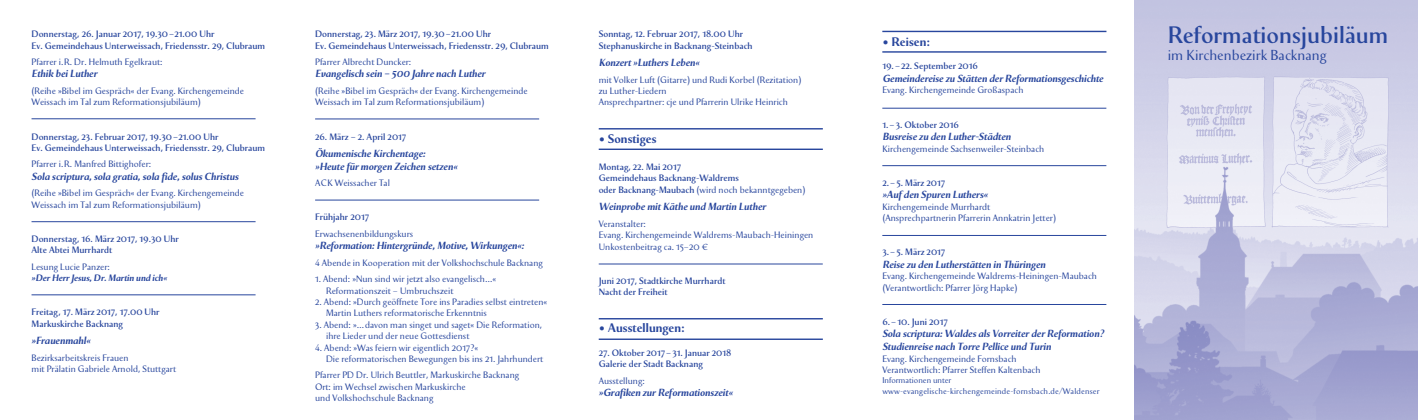
<style>
.page{position:relative;width:1418px;height:420px;background:#fff}
.page>*{position:absolute;margin:0;border:0;box-sizing:border-box;transform-origin:0 0}
.t1{font:500 23px "Prolog Hybrid OSF";color:#28469d}
.t2{font:14px "Prolog Hybrid OSF";color:#28469d}
.t3{font:700 12px "Prolog Hybrid OSF";color:#28469d}
.t4{font:italic 700 10px/12.6px "Prolog Hybrid OSF";color:#28469d}
.t5{font:9px/11.4px "Prolog Hybrid OSF";color:#28469d}
.t6{font:500 9px/11.4px "Prolog Hybrid OSF";color:#28469d}
.t7{font:italic 700 9px/11.4px "Prolog Hybrid OSF";color:#28469d}
.t8{font:8px/10.1px "Prolog Hybrid OSF";letter-spacing:.02em;color:#28469d}
.s1{font-weight:400;font-style:normal}
.s2{font-weight:500}
.s3{font-weight:400}
</style>
<div class="page">
<hr style="left:32px;top:118px;width:223px;height:1px;background:#28469d">
<hr style="left:32px;top:221px;width:223px;height:1px;background:#28469d">
<hr style="left:32px;top:294px;width:223px;height:1px;background:#28469d">
<hr style="left:315px;top:118px;width:224px;height:1px;background:#28469d">
<hr style="left:315px;top:199px;width:224px;height:1px;background:#28469d">
<hr style="left:598px;top:128px;width:224px;height:1px;background:#28469d">
<hr style="left:598px;top:148px;width:224px;height:2px;background:#28469d">
<hr style="left:598px;top:318px;width:224px;height:1px;background:#28469d">
<hr style="left:598px;top:338px;width:224px;height:2px;background:#28469d">
<hr style="left:598px;top:263px;width:224px;height:1px;background:#28469d">
<hr style="left:882px;top:31px;width:224px;height:1px;background:#28469d">
<hr style="left:882px;top:51px;width:224px;height:2px;background:#28469d">
<hr style="left:882px;top:108px;width:224px;height:1px;background:#28469d">
<hr style="left:882px;top:165px;width:224px;height:1px;background:#28469d">
<hr style="left:882px;top:235px;width:224px;height:1px;background:#28469d">
<hr style="left:882px;top:304px;width:224px;height:1px;background:#28469d">
<img style="left:1134px;top:0;width:283px;height:420px">
<p class="t6" style="left:32px;top:28px;width:235px">Donnerstag, 26. Januar 2017, 19.30–21.00 Uhr<br>Ev. Gemeindehaus Unterweissach, Friedensstr. 29, Clubraum</p>
<p class="t5" style="left:32px;top:56px;width:132px">Pfarrer i.R. Dr. Helmuth Egelkraut:</p>
<p class="t4" style="left:32px;top:67px;width:67px">Ethik bei Luther</p>
<p class="t5" style="left:32px;top:85px;width:214px">(Reihe »Bibel im Gespräch« der Evang. Kirchengemeinde<br>Weissach im Tal zum Reformationsjubiläum)</p>
<p class="t6" style="left:32px;top:130px;width:235px">Donnerstag, 23. Februar 2017, 19.30–21.00 Uhr<br>Ev. Gemeindehaus Unterweissach, Friedensstr. 29, Clubraum</p>
<p class="t5" style="left:32px;top:158px;width:121px">Pfarrer i.R. Manfred Bittighofer:</p>
<p class="t4" style="left:32px;top:169px;width:208px">Sola scriptura, sola gratia, sola fide, solus Christus</p>
<p class="t5" style="left:32px;top:187px;width:214px">(Reihe »Bibel im Gespräch« der Evang. Kirchengemeinde<br>Weissach im Tal zum Reformationsjubiläum)</p>
<p class="t6" style="left:32px;top:232px;width:149px">Donnerstag, 16. März 2017, 19.30 Uhr<br>Alte Abtei Murrhardt</p>
<p class="t7" style="left:32px;top:260px;width:137px"><span class="s1">Lesung Lucie Panzer:<br></span>»Der Herr Jesus, Dr. Martin und ich«</p>
<p class="t6" style="left:32px;top:306px;width:130px">Freitag, 17. März 2017, 17.00 Uhr<br>Markuskirche Backnang</p>
<p class="t4" style="left:32px;top:333px;width:60px">»Frauenmahl«</p>
<p class="t5" style="left:32px;top:351px;width:146px">Bezirksarbeitskreis Frauen<br>mit Prälatin Gabriele Arnold, Stuttgart</p>
<p class="t6" style="left:315px;top:28px;width:235px">Donnerstag, 23. März 2017, 19.30–21.00 Uhr<br>Ev. Gemeindehaus Unterweissach, Friedensstr. 29, Clubraum</p>
<p class="t5" style="left:315px;top:56px;width:98px">Pfarrer Albrecht Duncker:</p>
<p class="t4" style="left:315px;top:67px;width:172px">Evangelisch sein – 500 Jahre nach Luther</p>
<p class="t5" style="left:315px;top:85px;width:214px">(Reihe »Bibel im Gespräch« der Evang. Kirchengemeinde<br>Weissach im Tal zum Reformationsjubiläum)</p>
<p class="t6" style="left:315px;top:130px;width:93px">26. März – 2. April 2017</p>
<p class="t4" style="left:315px;top:146px;width:144px">Ökumenische Kirchentage:<br>»Heute für morgen Zeichen setzen«</p>
<p class="t5" style="left:315px;top:177px;width:76px">ACK Weissacher Tal</p>
<p class="t5" style="left:315px;top:209px;width:100px;line-height:16.4px"><span class="s2">Frühjahr 2017<br></span>Erwachsenenbildungskurs</p>
<p class="t4" style="left:315px;top:239px;width:210px">»Reformation: Hintergründe, Motive, Wirkungen«:</p>
<p class="t5" style="left:315px;top:257px;width:229px">4 Abende in Kooperation mit der Volkshochschule Backnang</p>
<p class="t5" style="left:326px;top:273px;width:172px;text-indent:-11px">1. Abend: »Nun sind wir jetzt also evangelisch…«<br>Reformationszeit – Umbruchszeit</p>
<p class="t5" style="left:326px;top:296px;width:223px;text-indent:-11px">2. Abend: »Durch geöffnete Tore ins Paradies selbst eintreten«<br>Martin Luthers reformatorische Erkenntnis</p>
<p class="t5" style="left:326px;top:319px;width:217px;text-indent:-11px">3. Abend: »…davon man singet und saget« Die Reformation, ihre Lieder und der neue Gottesdienst</p>
<p class="t5" style="left:326px;top:341px;width:219px;text-indent:-11px">4. Abend: »Was feiern wir eigentlich 2017?«<br>Die reformatorischen Bewegungen bis ins 21. Jahrhundert</p>
<p class="t5" style="left:315px;top:369px;width:206px">Pfarrer PD Dr. Ulrich Beuttler, Markuskirche Backnang<br>Ort: im Wechsel zwischen Markuskirche<br>und Volkshochschule Backnang</p>
<p class="t6" style="left:598px;top:28px;width:155px">Sonntag, 12. Februar 2017, 18.00 Uhr<br>Stephanuskirche in Backnang-Steinbach</p>
<p class="t4" style="left:598px;top:56px;width:102px">Konzert »Luthers Leben«</p>
<p class="t5" style="left:598px;top:74px;width:204px">mit Volker Luft (Gitarre) und Rudi Korbel (Rezitation) zu Luther-Liedern<br>Ansprechpartner: cje und Pfarrerin Ulrike Heinrich</p>
<p class="t3" style="left:598px;top:129px;width:59px">• Sonstiges</p>
<p class="t6" style="left:598px;top:160px;width:208px">Montag, 22. Mai 2017<br>Gemeindehaus Backnang-Waldrems<br>oder Backnang-Maubach <span class="s3">(wird noch bekanntgegeben)</span></p>
<p class="t4" style="left:598px;top:200px;width:169px">Weinprobe mit Käthe und Martin Luther</p>
<p class="t5" style="left:598px;top:218px;width:216px">Veranstalter:<br>Evang. Kirchengemeinde Waldrems-Maubach-Heiningen<br>Unkostenbeitrag ca. 15–20 ¯</p>
<p class="t6" style="left:598px;top:274px;width:128px">Juni 2017, Stadtkirche Murrhardt<br>Nacht der Freiheit</p>
<p class="t3" style="left:598px;top:319px;width:87px">• Ausstellungen:</p>
<p class="t6" style="left:598px;top:346px;width:134px">27. Oktober 2017–31. Januar 2018<br>Galerie der Stadt Backnang</p>
<p class="t5" style="left:598px;top:374px;width:48px">Ausstellung:</p>
<p class="t4" style="left:598px;top:385px;width:135px">»Grafiken zur Reformationszeit«</p>
<p class="t3" style="left:882px;top:33px;width:49px">• Reisen:</p>
<p class="t6" style="left:882px;top:60px;width:97px">19.–22. September 2016</p>
<p class="t4" style="left:882px;top:71px;width:222px">Gemeindereise zu Stätten der Reformationsgeschichte</p>
<p class="t5" style="left:882px;top:84px;width:143px">Evang. Kirchengemeinde Großaspach</p>
<p class="t6" style="left:882px;top:118px;width:78px">1.–3. Oktober 2016</p>
<p class="t4" style="left:882px;top:129px;width:130px">Busreise zu den Luther-Städten</p>
<p class="t5" style="left:882px;top:143px;width:163px">Kirchengemeinde Sachsenweiler-Steinbach</p>
<p class="t6" style="left:882px;top:176px;width:64px">2.–5. März 2017</p>
<p class="t4" style="left:882px;top:188px;width:107px">»Auf den Spuren Luthers«</p>
<p class="t5" style="left:882px;top:201px;width:175px">Kirchengemeinde Murrhardt (Ansprechpartnerin Pfarrerin Annkatrin Jetter)</p>
<p class="t6" style="left:882px;top:246px;width:64px">3.–5. März 2017</p>
<p class="t4" style="left:882px;top:257px;width:165px">Reise zu den Lutherstätten in Thüringen</p>
<p class="t5" style="left:882px;top:270px;width:216px">Evang. Kirchengemeinde Waldrems-Heiningen-Maubach (Verantwortlich: Pfarrer Jörg Hapke)</p>
<p class="t6" style="left:882px;top:315px;width:67px">6.–10. Juni 2017</p>
<p class="t4" style="left:882px;top:327px;width:223px">Sola scriptura: Waldes als Vorreiter der Reformation?<br>Studienreise nach Torre Pellice und Turin</p>
<p class="t5" style="left:882px;top:352px;width:160px">Evang. Kirchengemeinde Fornsbach<br>Verantwortlich: Pfarrer Steffen Kaltenbach</p>
<p class="t8" style="left:882px;top:375px;width:219px">Informationen unter www-evangelische-kirchengemeinde-fornsbach.de/Waldenser</p>
<p class="t1" style="left:1167px;top:18px;width:222px">Reformationsjubiläum</p>
<p class="t2" style="left:1167px;top:47px;width:160px">im Kirchenbezirk Backnang</p>
</div>
